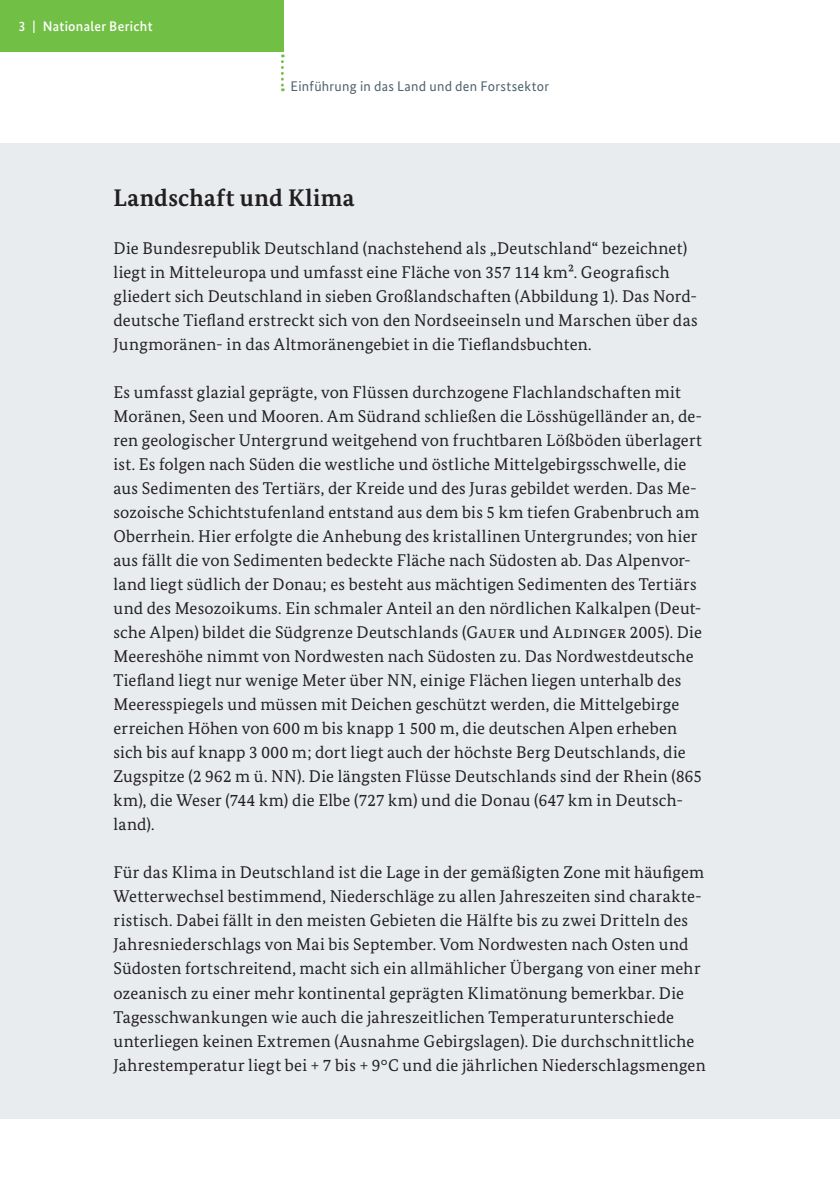
<style>
.page{position:relative;width:840px;height:1191px;background:#fff}
.page>*{position:absolute;margin:0;border:0;box-sizing:border-box;transform-origin:0 0}
.t1{font:700 24px "Bundes Serif";letter-spacing:.02em;color:#231f20}
.t2{font:17px/24px "Bundes Serif";letter-spacing:.015em;color:#231f20}
.t3{font:14px "Bundes Sans";letter-spacing:.02em;color:#4d636e}
.t4{font:500 14px "Bundes Sans";letter-spacing:.02em;color:#fff}
</style>
<div class="page">
<div style="left:0;top:143px;width:839px;height:975px;background:#e8ecef"></div>
<div style="left:0;top:0;width:283px;height:52px;background:#71bf44"></div>
<svg style="left:281px;top:55px;width:2px;height:36px"></svg>
<p class="t4" style="left:19px;top:18px;width:135px">3 | Nationaler Bericht</p>
<p class="t3" style="left:290px;top:77px;width:260px">Einführung in das Land und den Forstsektor</p>
<h1 class="t1" style="left:113px;top:183px;width:242px">Landschaft und Klima</h1>
<p class="t2" style="left:113px;top:236px;width:585px">Die Bundesrepublik Deutschland (nachstehend als „Deutschland“ bezeichnet) liegt in Mitteleuropa und umfasst eine Fläche von 357 114 km². Geografisch gliedert sich Deutschland in sieben Großlandschaften (Abbildung 1). Das Nord&shy;deutsche Tiefland erstreckt sich von den Nordseeinseln und Marschen über das Jungmoränen- in das Altmoränengebiet in die Tieflandsbuchten.</p>
<p class="t2" style="left:113px;top:380px;width:590px">Es umfasst glazial geprägte, von Flüssen durchzogene Flachlandschaften mit Moränen, Seen und Mooren. Am Südrand schließen die Lösshügelländer an, de&shy;ren geologischer Untergrund weitgehend von fruchtbaren Lößböden überlagert ist. Es folgen nach Süden die westliche und östliche Mittelgebirgsschwelle, die aus Sedimenten des Tertiärs, der Kreide und des Juras gebildet werden. Das Me&shy;sozoische Schichtstufenland entstand aus dem bis 5 km tiefen Grabenbruch am Oberrhein. Hier erfolgte die Anhebung des kristallinen Untergrundes; von hier aus fällt die von Sedimenten bedeckte Fläche nach Südosten ab. Das Alpenvor&shy;land liegt südlich der Donau; es besteht aus mächtigen Sedimenten des Tertiärs und des Mesozoikums. Ein schmaler Anteil an den nördlichen Kalkalpen (Deut&shy;sche Alpen) bildet die Südgrenze Deutschlands (Gauer und Aldinger 2005). Die Meereshöhe nimmt von Nordwesten nach Südosten zu. Das Nordwestdeutsche Tiefland liegt nur wenige Meter über NN, einige Flächen liegen unterhalb des Meeresspiegels und müssen mit Deichen geschützt werden, die Mittelgebirge erreichen Höhen von 600 m bis knapp 1 500 m, die deutschen Alpen erheben sich bis auf knapp 3 000 m; dort liegt auch der höchste Berg Deutschlands, die Zugspitze (2 962 m ü. NN). Die längsten Flüsse Deutschlands sind der Rhein (865 km), die Weser (744 km) die Elbe (727 km) und die Donau (647 km in Deutsch&shy;land).</p>
<p class="t2" style="left:113px;top:860px;width:593px">Für das Klima in Deutschland ist die Lage in der gemäßigten Zone mit häufigem Wetterwechsel bestimmend, Niederschläge zu allen Jahreszeiten sind charakte&shy;ristisch. Dabei fällt in den meisten Gebieten die Hälfte bis zu zwei Dritteln des Jahresniederschlags von Mai bis September. Vom Nordwesten nach Osten und Südosten fortschreitend, macht sich ein allmählicher Übergang von einer mehr ozeanisch zu einer mehr kontinental geprägten Klimatönung bemerkbar. Die Tagesschwankungen wie auch die jahreszeitlichen Temperaturunterschiede unterliegen keinen Extremen (Ausnahme Gebirgslagen). Die durchschnittliche Jahrestemperatur liegt bei + 7 bis + 9°C und die jährlichen Niederschlagsmengen</p>
</div>
